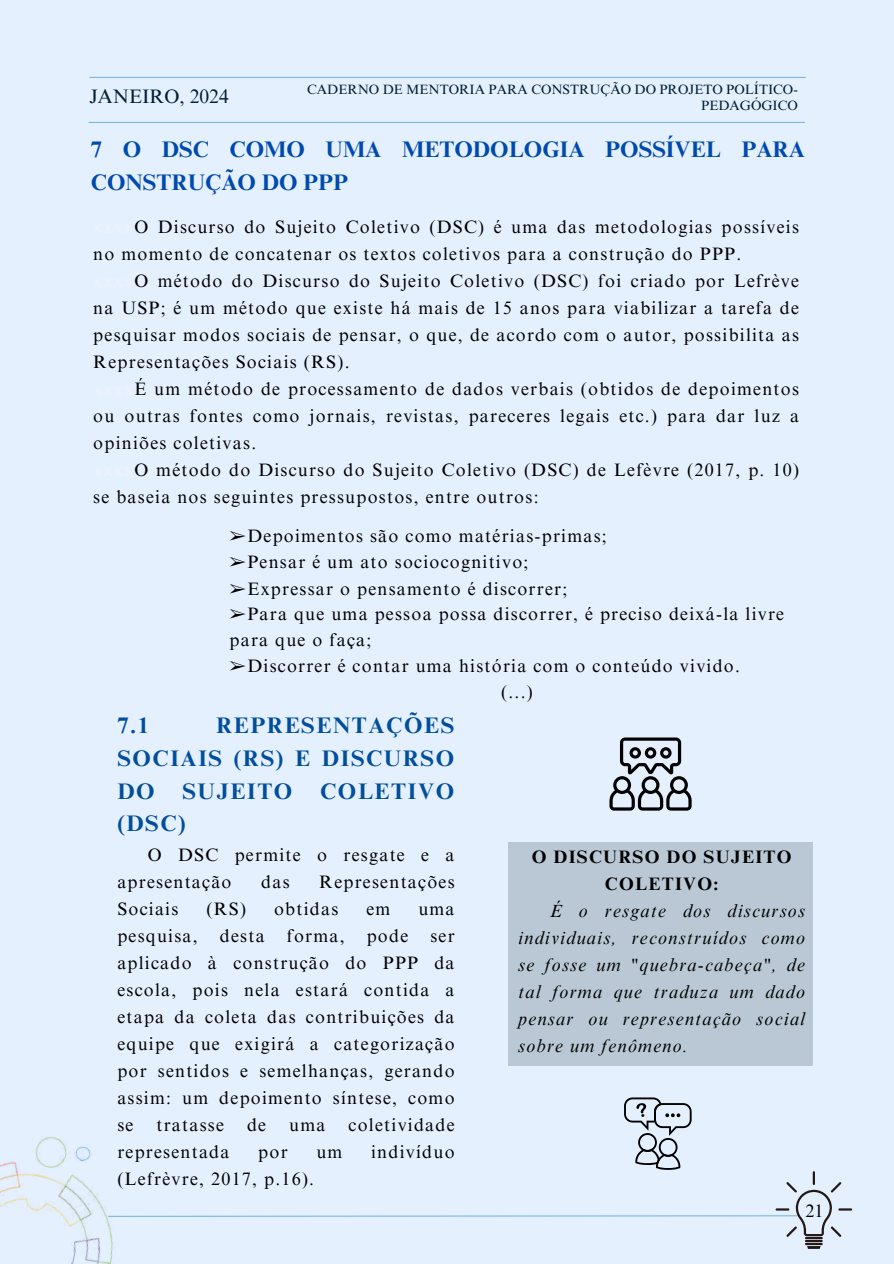
<style>
.page{position:relative;width:894px;height:1264px;background:#fff}
.page>*{position:absolute;margin:0;border:0;box-sizing:border-box;transform-origin:0 0}
.t1{font:700 22.5px/32.7px "Times NRMT Pro";letter-spacing:.07em;color:#014e9d;text-align:justify}
.t2{font:700 22.5px/33.8px "Times NRMT Pro";color:#004aad}
.t3{font:19.5px "Times NRMT Pro";color:#022135}
.t4{font:18px/27px "Times NRMT Pro";letter-spacing:.07em;color:#000}
.t5{font:italic 18px/27px "Times NRMT Pro";letter-spacing:.07em;color:#000;text-align:justify}
.t6{font:700 18px/27px "Times NRMT Pro";letter-spacing:.07em;color:#000;text-align:center}
.t7{font:13.5px/15.8px "Times NRMT Pro";color:#022135;text-align:right}
.s1{color:#f0f2fa}
.s2{font-family:"Free Serif"}
</style>
<div class="page">
<div style="left:0;top:0;width:893px;height:1263px;background:#e5f0ff"></div>
<hr style="left:89px;top:122px;width:715px;height:1px;background:#7bb7e0">
<hr style="left:89px;top:77px;width:716px;height:1px;background:#7bb7e0">
<svg style="left:609px;top:737px;width:82px;height:73px"></svg>
<div style="left:508px;top:842px;width:304px;height:223px;background:#b9c8d4"></div>
<img style="left:0;top:1136px;width:113px;height:127px">
<hr style="left:804px;top:1236px;width:18px;height:3px;background:#231815">
<hr style="left:804px;top:1239px;width:18px;height:3px;background:#231815">
<hr style="left:804px;top:1242px;width:18px;height:3px;background:#231815">
<svg style="left:806px;top:1245px;width:14px;height:3px"></svg>
<svg style="left:107px;top:1097px;width:744px;height:139px"></svg>
<p class="t3" style="left:89px;top:89px;width:141px">JANEIRO, 2024</p>
<p class="t7" style="left:307px;top:83px;width:492px">CADERNO DE MENTORIA PARA CONSTRUÇÃO DO PROJETO POLÍTICO-<br>PEDAGÓGICO</p>
<p class="t2" style="left:91px;top:135px;width:715px">7 O DSC COMO UMA METODOLOGIA POSSÍVEL PARA<br>CONSTRUÇÃO DO PPP</p>
<p class="t4" style="left:93px;top:216px;width:707px"><span class="s1">xxxx</span>O Discurso do Sujeito Coletivo (DSC) é uma das metodologias possíveis no momento de concatenar os textos coletivos para a construção do PPP. <span class="s1">xxxx</span>O método do Discurso do Sujeito Coletivo (DSC) foi criado por Lefrève na USP; é um método que existe há mais de 15 anos para viabilizar a tarefa de pesquisar modos sociais de pensar, o que, de acordo com o autor, possibilita as Representações Sociais (RS).<br><span class="s1">xxxx</span>É um método de processamento de dados verbais (obtidos de depoimentos ou outras fontes como jornais, revistas, pareceres legais etc.) para dar luz a opiniões coletivas.<br><span class="s1">xxxx</span>O método do Discurso do Sujeito Coletivo (DSC) de Lefèvre (2017, p. 10) se baseia nos seguintes pressupostos, entre outros:</p>
<p class="t4" style="left:229px;top:524px;width:378px"><span class="s2">➢</span>Depoimentos são como matérias-primas;</p>
<p class="t4" style="left:229px;top:550px;width:300px"><span class="s2">➢</span>Pensar é um ato sociocognitivo;</p>
<p class="t4" style="left:229px;top:577px;width:339px"><span class="s2">➢</span>Expressar o pensamento é discorrer;</p>
<p class="t4" style="left:229px;top:603px;width:556px;line-height:25.8px"><span class="s2">➢</span>Para que uma pessoa possa discorrer, é preciso deixá-la livre para que o faça;</p>
<p class="t4" style="left:501px;top:655px;width:240px;line-height:25.8px;text-indent:-271px"><span class="s2">➢</span>Discorrer é contar uma história com o conteúdo vivido. (...)</p>
<p class="t1" style="left:117px;top:712px;width:33px">7.1</p>
<p class="t1" style="left:117px;top:712px;width:338px;text-indent:99px">REPRESENTAÇÕES SOCIAIS (RS) E DISCURSO DO SUJEITO COLETIVO (DSC)</p>
<p class="t4" style="left:117px;top:843px;width:339px;text-indent:30px">O DSC permite o resgate e a apresentação</p>
<p class="t6" style="left:531px;top:845px;width:261px">O DISCURSO DO SUJEITO<br>COLETIVO:</p>
<p class="t5" style="left:518px;top:899px;width:288px;text-indent:31px">É o resgate dos discursos individuais, reconstruídos como se fosse um "quebra-cabeça", de tal forma que traduza um dado pensar ou representação social sobre um fenômeno.</p>
<p class="t4" style="left:261px;top:870px;width:30px">das</p>
<p class="t4" style="left:319px;top:870px;width:137px">Representações</p>
<p class="t4" style="left:117px;top:897px;width:63px">Sociais</p>
<p class="t4" style="left:206px;top:897px;width:133px">(RS) obtidas</p>
<p class="t4" style="left:366px;top:897px;width:25px">em</p>
<p class="t4" style="left:117px;top:897px;width:339px;text-align:justify;text-indent:301px">uma pesquisa, desta forma, pode ser aplicado à construção do PPP da escola, pois nela estará contida a etapa da coleta das contribuições da equipe que exigirá a categorização por sentidos e semelhanças, gerando assim: um depoimento síntese, como se</p>
<p class="t4" style="left:156px;top:1113px;width:69px">tratasse</p>
<p class="t4" style="left:247px;top:1113px;width:21px">de</p>
<p class="t4" style="left:289px;top:1113px;width:38px">uma</p>
<p class="t4" style="left:348px;top:1113px;width:107px">coletividade</p>
<p class="t4" style="left:117px;top:1140px;width:114px">representada</p>
<p class="t4" style="left:258px;top:1140px;width:31px">por</p>
<p class="t4" style="left:316px;top:1140px;width:28px">um</p>
<p class="t4" style="left:371px;top:1140px;width:85px">indivíduo</p>
<p class="t4" style="left:117px;top:1167px;width:198px">(Lefrèvre, 2017, p.16).</p>
<p class="t4" style="left:805px;top:1199px;width:19px">21</p>
</div>
